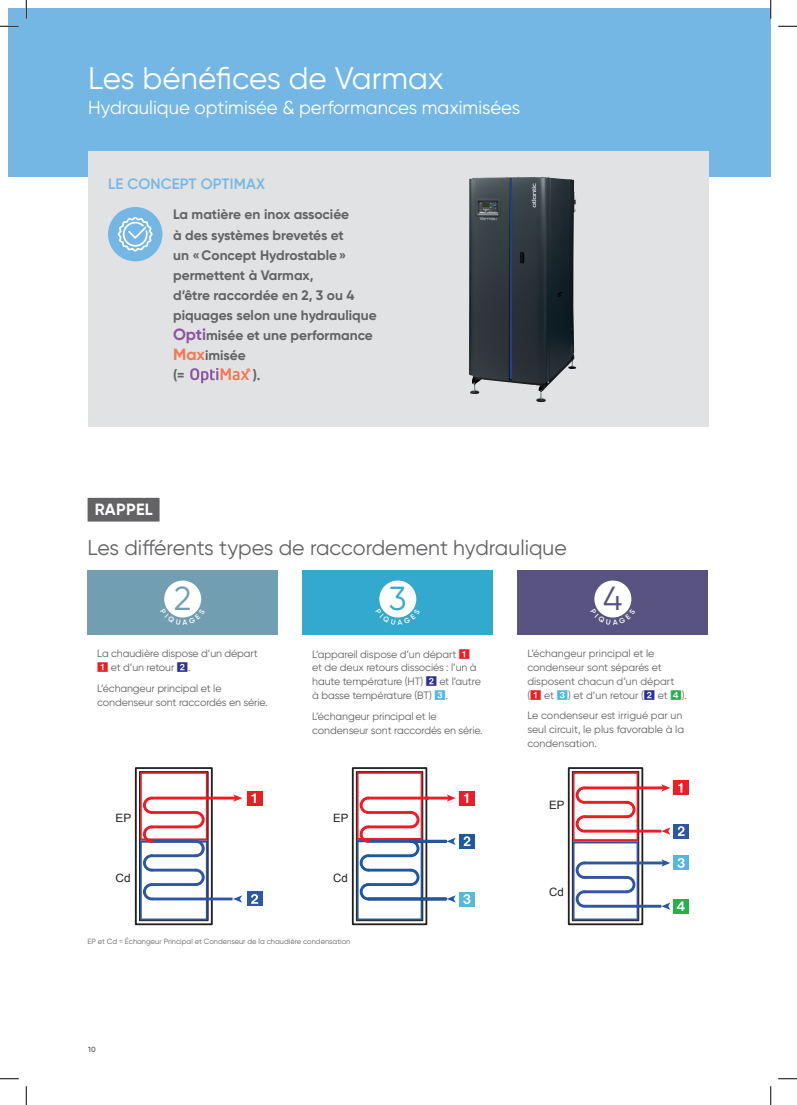
<style>
.page{position:relative;width:797px;height:1105px;background:#fff}
.page>*{position:absolute;margin:0;border:0;box-sizing:border-box;transform-origin:0 0}
.t1{font:33.25px "Gilroy";color:#729eb2}
.t2{font:33.25px "Gilroy";color:#33a9d0}
.t3{font:33.25px "Gilroy";color:#585380}
.t4{font:31.25px "Gilroy";color:#fff}
.t5{font:21.25px "Gilroy";color:#636366}
.t6{font:18.75px "Gilroy";color:#fff}
.t7{font:700 16.25px "Gilroy";letter-spacing:.02em;color:#fff}
.t8{font:600 15px "Gilroy";letter-spacing:.01em;color:#74b7e5}
.t9{font:700 13.75px/20px "Gilroy";color:#636366}
.t10{font:11.5px "Arial";color:#231f20}
.t11{font:10.62px/13.8px "Gilroy";letter-spacing:-.01em;color:#636366}
.t12{font:7.5px "Gilroy";color:#636366}
.t13{font:600 7.5px "Gilroy";color:#636366}
.s1{font-size:16.25px;color:#8c55a3}
.s2{font-size:16.25px;color:#f47953}
.s3{font-family:"Bundesbahn Pi One";font-size:11.25px;color:#ee1d23}
.s4{font-family:"Bundesbahn Pi One";font-size:11.25px;color:#2e3092}
.s5{font-family:"Bundesbahn Pi One";font-size:11.25px;color:#54b7df}
.s6{font-family:"Bundesbahn Pi One";font-size:11.25px;color:#23b24b}
</style>
<div class="page">
<div style="left:9px;top:9px;width:761px;height:168px;background:#74b7e5"></div>
<div style="left:88px;top:152px;width:620px;height:275px;background:#e1e2e4"></div>
<div style="left:108px;top:207px;width:54px;height:54px;background:#74b7e5;border-radius:50%"></div>
<svg style="left:118px;top:217px;width:35px;height:35px"></svg>
<svg style="left:190px;top:368px;width:60px;height:15px"></svg>
<div style="left:88px;top:498px;width:71px;height:24px;background:#636366"></div>
<div style="left:88px;top:570px;width:190px;height:65px;background:#729eb2"></div>
<div style="left:303px;top:570px;width:190px;height:65px;background:#33a9d0"></div>
<div style="left:518px;top:570px;width:190px;height:65px;background:#585380"></div>
<div style="left:164px;top:580px;width:37px;height:37px;background:#fff;border-radius:50%"></div>
<div style="left:379px;top:580px;width:37px;height:37px;background:#fff;border-radius:50%"></div>
<div style="left:594px;top:580px;width:37px;height:37px;background:#fff;border-radius:50%"></div>
<div style="left:135px;top:767px;width:78px;height:158px;border:2px solid #231f20"></div>
<div style="left:247px;top:791px;width:15px;height:14px;background:#ee1d23"></div>
<svg style="left:251px;top:793px;width:5px;height:10px"></svg>
<div style="left:247px;top:892px;width:15px;height:14px;background:#2d56a5"></div>
<svg style="left:251px;top:894px;width:7px;height:10px"></svg>
<svg style="left:233px;top:895px;width:9px;height:8px"></svg>
<svg style="left:233px;top:794px;width:9px;height:8px"></svg>
<hr style="left:152px;top:797px;width:84px;height:2px;background:#ee1d23">
<hr style="left:152px;top:897px;width:80px;height:3px;background:#2d56a5">
<svg style="left:139px;top:772px;width:69px;height:149px"></svg>
<svg style="left:352px;top:767px;width:73px;height:156px"></svg>
<div style="left:352px;top:767px;width:75px;height:158px;border:2px solid #231f20"></div>
<hr style="left:425px;top:797px;width:25px;height:2px;background:#ed1c29">
<hr style="left:368px;top:897px;width:78px;height:3px;background:#1d58a3">
<hr style="left:368px;top:797px;width:58px;height:2px;background:#ed1c29">
<svg style="left:356px;top:772px;width:67px;height:149px"></svg>
<hr style="left:411px;top:840px;width:35px;height:3px;background:#1d58a3">
<svg style="left:446px;top:838px;width:9px;height:7px"></svg>
<svg style="left:447px;top:895px;width:9px;height:7px"></svg>
<svg style="left:447px;top:794px;width:8px;height:8px"></svg>
<div style="left:459px;top:791px;width:15px;height:14px;background:#ed1c29"></div>
<svg style="left:464px;top:793px;width:4px;height:10px"></svg>
<div style="left:459px;top:834px;width:15px;height:14px;background:#1d58a3"></div>
<svg style="left:463px;top:836px;width:7px;height:10px"></svg>
<div style="left:459px;top:892px;width:15px;height:14px;background:#58b8db"></div>
<svg style="left:463px;top:894px;width:7px;height:10px"></svg>
<div style="left:568px;top:768px;width:74px;height:156px;background:linear-gradient(to right,#fff,#fff)"></div>
<div style="left:568px;top:767px;width:75px;height:158px;border:2px solid #231f20"></div>
<div style="left:572px;top:771px;width:67px;height:150px;border:1px solid #231f20"></div>
<hr style="left:584px;top:830px;width:77px;height:2px;background:#ee1d23">
<hr style="left:584px;top:786px;width:81px;height:3px;background:#ee1d23">
<svg style="left:661px;top:827px;width:9px;height:8px"></svg>
<svg style="left:661px;top:784px;width:9px;height:7px"></svg>
<hr style="left:584px;top:905px;width:77px;height:3px;background:#2d56a5">
<hr style="left:584px;top:861px;width:81px;height:3px;background:#2d56a5">
<svg style="left:572px;top:772px;width:66px;height:149px"></svg>
<svg style="left:661px;top:902px;width:9px;height:8px"></svg>
<svg style="left:661px;top:859px;width:9px;height:8px"></svg>
<div style="left:673px;top:781px;width:16px;height:14px;background:#ee1d23"></div>
<div style="left:673px;top:824px;width:16px;height:14px;background:#2d56a5"></div>
<div style="left:673px;top:856px;width:16px;height:14px;background:#54b7df"></div>
<div style="left:673px;top:899px;width:16px;height:14px;background:#23b24b"></div>
<svg style="left:678px;top:783px;width:4px;height:10px"></svg>
<svg style="left:678px;top:826px;width:6px;height:10px"></svg>
<svg style="left:677px;top:858px;width:7px;height:10px"></svg>
<svg style="left:677px;top:901px;width:7px;height:10px"></svg>
<img style="left:469px;top:177px;width:103px;height:225px">
<svg style="left:0;top:25px;width:19px;height:2px"></svg>
<svg style="left:778px;top:25px;width:19px;height:2px"></svg>
<svg style="left:0;top:1078px;width:19px;height:1px"></svg>
<svg style="left:778px;top:1078px;width:19px;height:1px"></svg>
<svg style="left:25px;top:0;width:2px;height:19px"></svg>
<svg style="left:25px;top:1086px;width:2px;height:19px"></svg>
<svg style="left:770px;top:0;width:1px;height:19px"></svg>
<svg style="left:770px;top:1086px;width:1px;height:19px"></svg>
<svg style="left:167px;top:609px;width:31px;height:9px"></svg>
<svg style="left:382px;top:609px;width:32px;height:9px"></svg>
<svg style="left:597px;top:609px;width:32px;height:9px"></svg>
<h2 class="t4" style="left:88px;top:59px;width:357px">Les bénéfices de Varmax</h2>
<h3 class="t6" style="left:88px;top:96px;width:433px">Hydraulique optimisée &amp; performances maximisées</h3>
<h3 class="t8" style="left:108px;top:174px;width:158px">LE CONCEPT OPTIMAX</h3>
<p class="t9" style="left:173px;top:205px;width:205px">La matière en inox associée<br>à des systèmes brevetés et<br>un «Concept Hydrostable» permettent à Varmax,<br>d’être raccordée en 2, 3 ou 4 piquages selon une hydraulique<br><span class="s1">Opti</span>misée et une performance<br><span class="s2">Max</span>imisée<br>(=</p>
<p class="t9" style="left:253px;top:365px;width:9px">).</p>
<h3 class="t7" style="left:95px;top:499px;width:60px">RAPPEL</h3>
<h3 class="t5" style="left:88px;top:534px;width:481px">Les différents types de raccordement hydraulique</h3>
<h1 class="t1" style="left:174px;top:578px;width:19px">2</h1>
<h1 class="t2" style="left:389px;top:578px;width:19px">3</h1>
<h1 class="t3" style="left:603px;top:578px;width:21px">4</h1>
<p class="t11" style="left:97px;top:647px;width:162px">La chaudière dispose d’un départ<br><span class="s3">1</span> et d’un retour <span class="s4">2</span>.</p>
<p class="t11" style="left:97px;top:681px;width:172px">L’échangeur principal et le condenseur sont raccordés en série.</p>
<p class="t11" style="left:312px;top:647px;width:170px">L’appareil dispose d’un départ <span class="s3">1 </span>et de deux retours dissociés : l’un à haute température (HT) <span class="s4">2</span> et l’autre à basse température (BT) <span class="s5">3</span>.</p>
<p class="t11" style="left:312px;top:709px;width:172px">L’échangeur principal et le condenseur sont raccordés en série.</p>
<p class="t11" style="left:527px;top:647px;width:161px">L’échangeur principal et le condenseur sont séparés et disposent chacun d’un départ (<span class="s3">1</span> et <span class="s5">3</span>) et d’un retour (<span class="s4">2</span> et <span class="s6">4</span>).</p>
<p class="t11" style="left:527px;top:709px;width:158px">Le condenseur est irrigué par un seul circuit, le plus favorable à la condensation.</p>
<p class="t10" style="left:116px;top:810px;width:17px">EP</p>
<p class="t10" style="left:116px;top:870px;width:17px">Cd</p>
<p class="t10" style="left:333px;top:810px;width:17px">EP</p>
<p class="t10" style="left:333px;top:870px;width:16px">Cd</p>
<p class="t12" style="left:88px;top:937px;width:264px">EP et Cd = Échangeur Principal et Condenseur de la chaudière condensation</p>
<p class="t13" style="left:88px;top:1045px;width:9px">10</p>
<p class="t10" style="left:549px;top:797px;width:17px">EP</p>
<p class="t10" style="left:549px;top:884px;width:16px">Cd</p>
</div>
